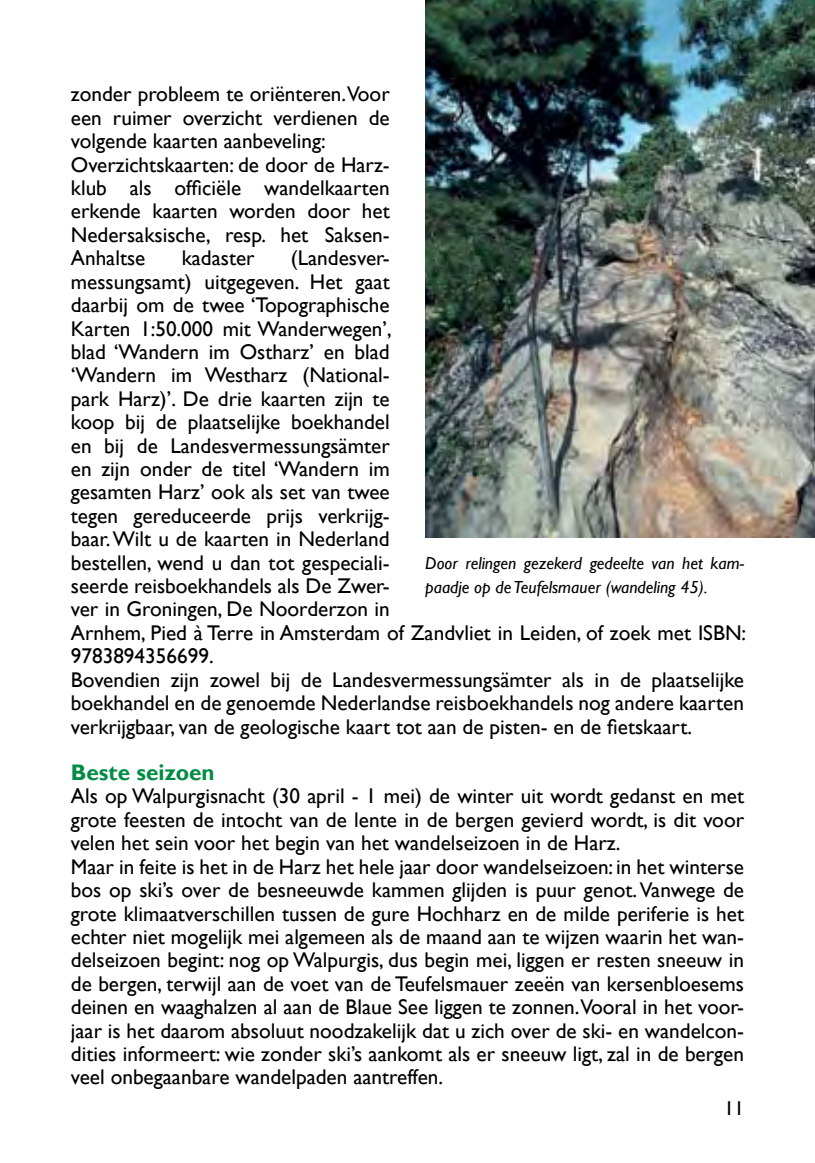
<style>
.page{position:relative;width:815px;height:1163px;background:#fff}
.page>*{position:absolute;margin:0;border:0;box-sizing:border-box;transform-origin:0 0}
.t1{font:700 22.5px "Gill Sans";color:#008c44}
.t2{font:21.25px/23.5px "Gill Sans";color:#000}
.t3{font:20px "Gill Sans";color:#000}
.t4{font:italic 17.5px/23.5px "Gill Sans";color:#000}
</style>
<div class="page">
<img style="left:425px;top:0;width:390px;height:537px">
<p class="t2" style="left:71px;top:83px;width:320px">zonder probleem te oriënteren.Voor een ruimer overzicht verdienen de volgende kaarten aanbeveling:<br>Overzichtskaarten: de door de Harz&shy;klub als officiële wandelkaarten erkende kaarten worden door het<br>Nedersaksische, resp. het Saksen-<br>Anhaltse</p>
<p class="t2" style="left:71px;top:247px;width:677px;text-indent:220px">(Landesver-<br>messungsamt) uitgegeven. Het gaat<br>daarbij om de twee ‘Topographische<br>Karten 1:50.000 mit Wanderwegen’,<br>blad ‘Wandern im Ostharz’ en blad<br>‘Wandern im Westharz (National-<br>park Harz)’. De drie kaarten zijn te<br>koop bij de plaatselijke boekhandel<br>en bij de Landesvermessungsämter<br>en zijn onder de titel ‘Wandern im<br>gesamten Harz’ ook als set van twee<br>tegen gereduceerde prijs verkrijg-<br>baar. Wilt u de kaarten in Nederland<br>bestellen, wend u dan tot gespeciali-<br>seerde reisboekhandels als De Zwer-<br>ver in Groningen, De Noorderzon in<br>Arnhem, Pied à Terre in Amsterdam of Zandvliet in Leiden, of zoek met ISBN:<br>9783894356699.<br>Bovendien zijn zowel bij de Landesvermessungsämter als in de plaatselijke boekhandel en de genoemde Nederlandse reisboekhandels nog andere kaarten verkrijgbaar, van de geologische kaart tot aan de pisten- en de fietskaart.</p>
<p class="t1" style="left:71px;top:758px;width:145px">Beste seizoen</p>
<p class="t2" style="left:71px;top:784px;width:675px">Als op Walpurgisnacht (30 april - 1 mei) de winter uit wordt gedanst en met grote feesten de intocht van de lente in de bergen gevierd wordt, is dit voor velen het sein voor het begin van het wandelseizoen in de Harz.<br>Maar in feite is het in de Harz het hele jaar door wandelseizoen: in het winterse bos op ski’s over de besneeuwde kammen glijden is puur genot. Vanwege de grote klimaatverschillen tussen de gure Hochharz en de milde periferie is het echter niet mogelijk mei algemeen als de maand aan te wijzen waarin het wan&shy;delseizoen begint: nog op Walpurgis, dus begin mei, liggen er resten sneeuw in de bergen, terwijl aan de voet van de Teufelsmauer zeeën van kersenbloesems deinen en waaghalzen al aan de Blaue See liggen te zonnen.Vooral in het voor&shy;jaar is het daarom absoluut noodzakelijk dat u zich over de ski- en wandelcon&shy;dities informeert: wie zonder ski’s aankomt als er sneeuw ligt, zal in de bergen veel onbegaanbare wandelpaden aantreffen.</p>
<p class="t2" style="left:182px;top:247px;width:75px">kadaster</p>
<p class="t4" style="left:425px;top:552px;width:320px">Door relingen gezekerd gedeelte van het kam&shy;paadje op de Teufelsmauer (wandeling 45).</p>
<p class="t3" style="left:724px;top:1096px;width:21px">11</p>
</div>
